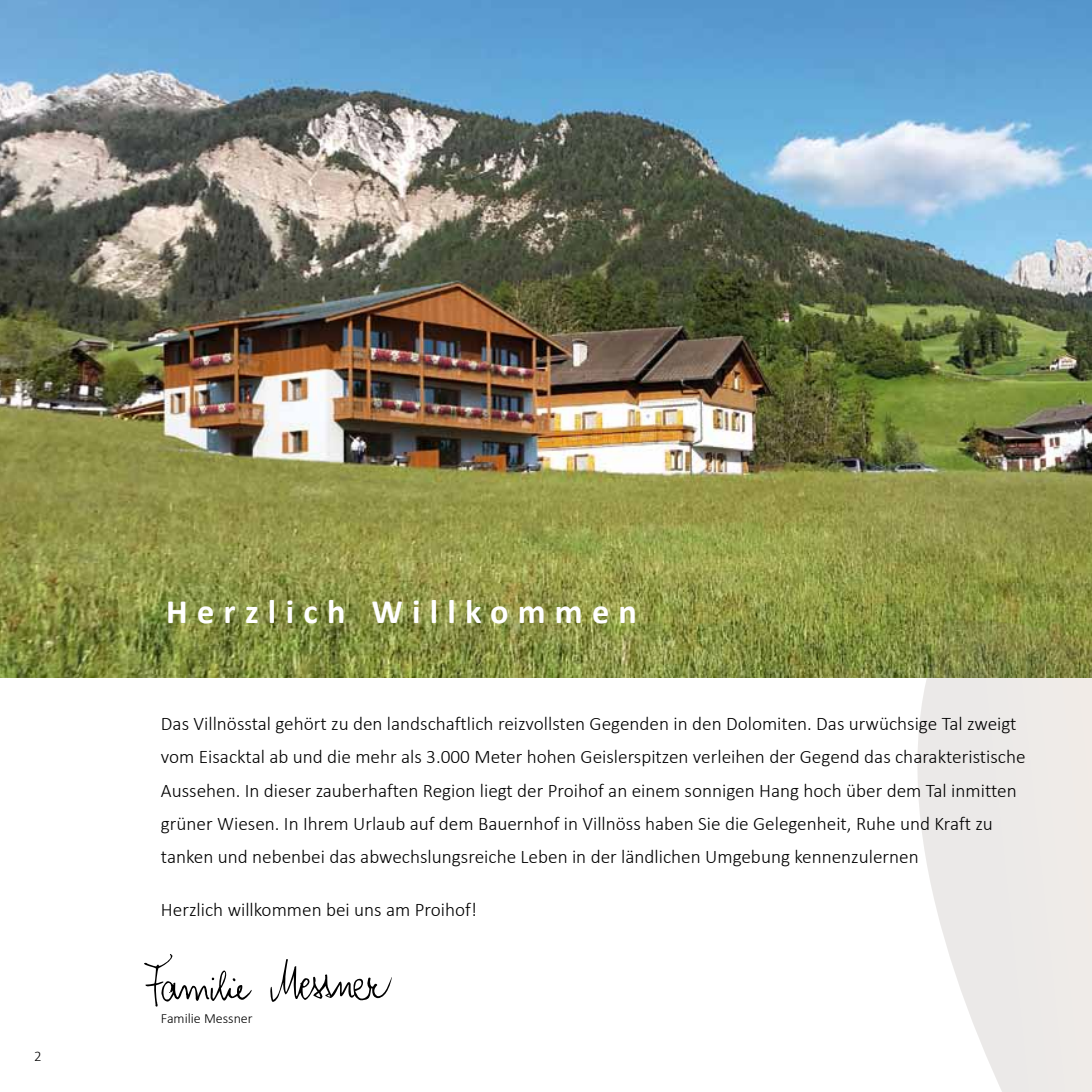
<style>
.page{position:relative;width:1092px;height:1092px;background:#fff}
.page>*{position:absolute;margin:0;border:0;box-sizing:border-box;transform-origin:0 0}
.t1{font:700 34.3px "Calibri";letter-spacing:.27em;color:#fff}
.t2{font:300 19.25px/33.2px "Calibri";color:#000}
.t3{font:300 14.88px "Calibri";color:#000}
.t4{font:300 14px "Calibri";color:#000}
</style>
<div class="page">
<img style="left:0;top:0;width:1091px;height:677px">
<svg style="left:898px;top:594px;width:193px;height:497px"></svg>
<svg style="left:270px;top:959px;width:122px;height:43px"></svg>
<svg style="left:144px;top:954px;width:108px;height:53px"></svg>
<p class="t3" style="left:34px;top:1046px;width:9px">2</p>
<h1 class="t1" style="left:166px;top:589px;width:472px">Herzlich Willkommen</h1>
<p class="t2" style="left:161px;top:706px;width:866px">Das Villnösstal gehört zu den landschaftlich reizvollsten Gegenden in den Dolomiten. Das urwüchsige Tal zweigt vom Eisacktal ab und die mehr als 3.000 Meter hohen Geislerspitzen verleihen der Gegend das charakteristische Aussehen. In dieser zauberhaften Region liegt der Proihof an einem sonnigen Hang hoch über dem Tal inmitten grüner Wiesen. In Ihrem Urlaub auf dem Bauernhof in Villnöss haben Sie die Gelegenheit, Ruhe und Kraft zu tanken und nebenbei das abwechslungsreiche Leben in der ländlichen Umgebung kennenzulernen</p>
<p class="t2" style="left:161px;top:891px;width:317px">Herzlich willkommen bei uns am Proihof!</p>
<p class="t4" style="left:161px;top:1009px;width:93px">Familie Messner</p>
</div>
